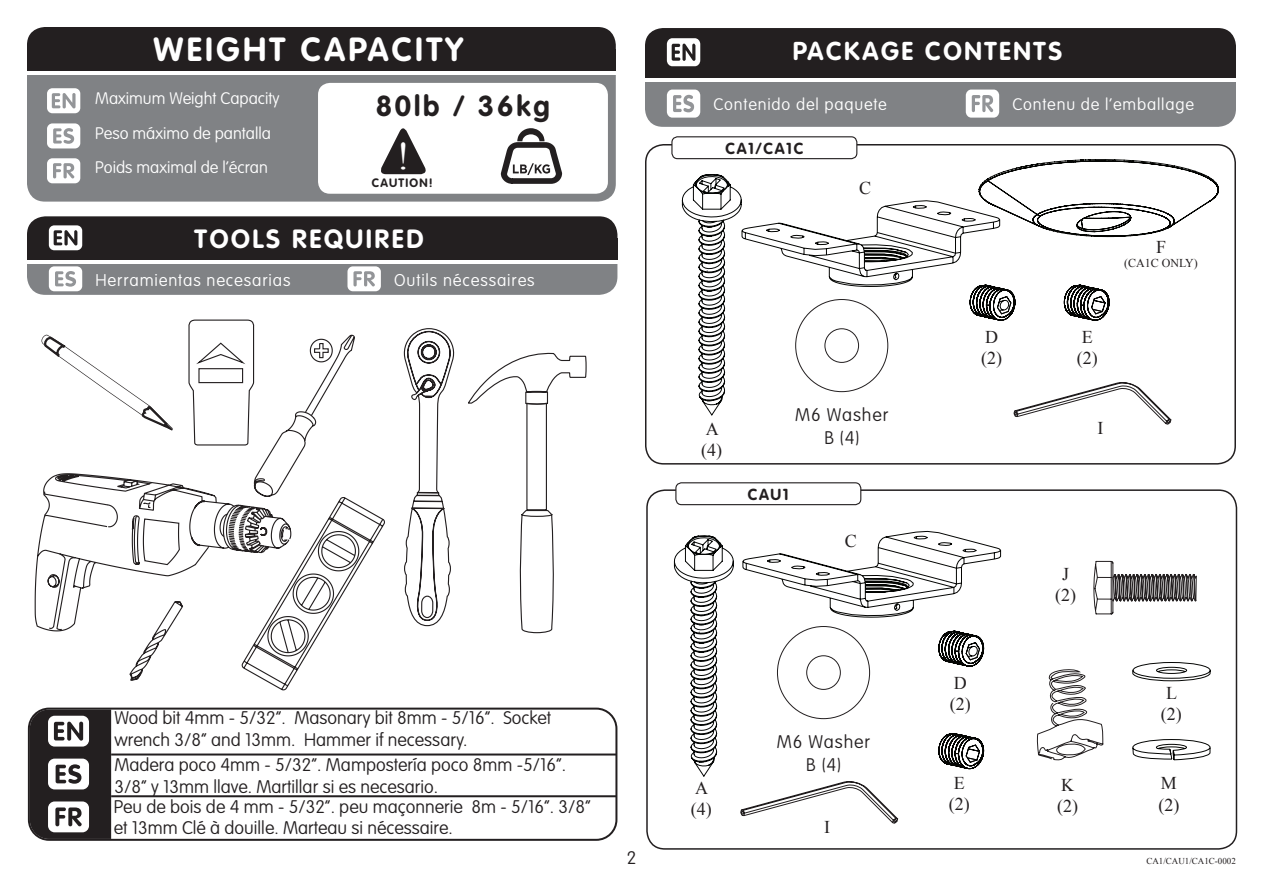
<style>
.page{position:relative;width:1263px;height:893px;background:#fff}
.page>*{position:absolute;margin:0;border:0;box-sizing:border-box;transform-origin:0 0}
.t1{font:39px "Times New Roman";color:#fff}
.t2{font:700 33px "VAG Rounded Std";letter-spacing:.1em;color:#fff}
.t3{font:700 28.5px "VAG Rounded Std";letter-spacing:.1em;color:#231f20}
.t4{font:700 25.95px "VAG Rounded Std";letter-spacing:.1em;color:#fff}
.t5{font:700 25.5px "VAG Rounded Std";letter-spacing:.1em;color:#fff}
.t6{font:100 18px/21.1px "VAG Rounded Std";color:#231f20}
.t7{font:18px/21.6px "Times New Roman";color:#231f20}
.t8{font:100 18px/22.5px "VAG Rounded Std";letter-spacing:.05em;color:#231f20;text-align:center}
.t9{font:100 16.8px "VAG Rounded Std";letter-spacing:.05em;color:#fff}
.t10{font:100 16.5px/34.5px "VAG Rounded Std";color:#fff}
.t11{font:100 16.5px "VAG Rounded Std";letter-spacing:.05em;color:#fff}
.t12{font:700 15.75px "VAG Rounded Std";letter-spacing:.1em;color:#231f20}
.t13{font:12px "Times New Roman";color:#231f20}
.t14{font:700 12px "VAG Rounded Std";letter-spacing:.1em;color:#231f20}
.t15{font:9px "Times New Roman";color:#231f20}
</style>
<div class="page">
<div style="left:646px;top:489px;width:591px;height:361px;border:2px solid #231f20;border-radius:18px"></div>
<div style="left:645px;top:144px;width:591px;height:321px;border:2px solid #231f20;border-radius:18px"></div>
<svg style="left:1037px;top:669px;width:67px;height:92px"></svg>
<svg style="left:1132px;top:662px;width:79px;height:19px"></svg>
<svg style="left:1132px;top:739px;width:79px;height:22px"></svg>
<div style="left:672px;top:137px;width:185px;height:22px;background:#fff;border-radius:6px"></div>
<div style="left:671px;top:136px;width:186px;height:23px;border:1px solid #231f20;border-radius:6px"></div>
<div style="left:676px;top:483px;width:185px;height:22px;background:#fff;border-radius:6px"></div>
<div style="left:675px;top:482px;width:186px;height:23px;border:1px solid #231f20;border-radius:6px"></div>
<svg style="left:1093px;top:561px;width:104px;height:53px"></svg>
<svg style="left:680px;top:159px;width:539px;height:266px"></svg>
<svg style="left:673px;top:531px;width:328px;height:293px"></svg>
<div style="left:645px;top:54px;width:591px;height:73px;background:#808285;border-radius:18px"></div>
<div style="left:645px;top:28px;width:591px;height:50px;background:#231f20;border-radius:18px"></div>
<div style="left:645px;top:53px;width:591px;height:25px;background:#231f20"></div>
<hr style="left:645px;top:78px;width:591px;height:4px;background:#fff">
<div style="left:667px;top:90px;width:33px;height:28px;background:#fff;border-radius:6px"></div>
<svg style="left:673px;top:95px;width:21px;height:17px"></svg>
<div style="left:966px;top:90px;width:33px;height:28px;background:#fff;border-radius:6px"></div>
<svg style="left:972px;top:95px;width:21px;height:17px"></svg>
<div style="left:667px;top:38px;width:33px;height:28px;background:#fff;border-radius:6px"></div>
<svg style="left:672px;top:44px;width:23px;height:17px"></svg>
<div style="left:27px;top:239px;width:590px;height:56px;background:#808285;border-radius:18px"></div>
<div style="left:27px;top:216px;width:590px;height:45px;background:#231f20;border-radius:18px"></div>
<div style="left:27px;top:239px;width:590px;height:22px;background:#231f20"></div>
<hr style="left:27px;top:261px;width:590px;height:3px;background:#fff">
<div style="left:49px;top:266px;width:33px;height:25px;background:#fff;border-radius:5px"></div>
<svg style="left:55px;top:271px;width:21px;height:16px"></svg>
<div style="left:347px;top:266px;width:34px;height:25px;background:#fff;border-radius:5px"></div>
<svg style="left:353px;top:271px;width:22px;height:15px"></svg>
<div style="left:49px;top:225px;width:33px;height:25px;background:#fff;border-radius:5px"></div>
<svg style="left:54px;top:230px;width:23px;height:15px"></svg>
<svg style="left:468px;top:352px;width:119px;height:282px"></svg>
<svg style="left:34px;top:319px;width:351px;height:372px"></svg>
<svg style="left:403px;top:328px;width:52px;height:299px"></svg>
<div style="left:28px;top:708px;width:589px;height:133px;border:2px solid #231f20;border-radius:20px"></div>
<svg style="left:30px;top:709px;width:81px;height:130px"></svg>
<hr style="left:111px;top:753px;width:505px;height:2px;background:#231f20">
<hr style="left:111px;top:795px;width:505px;height:2px;background:#231f20">
<div style="left:27px;top:50px;width:589px;height:152px;background:#808285;border-radius:18px"></div>
<div style="left:27px;top:27px;width:589px;height:45px;background:#231f20;border-radius:18px"></div>
<div style="left:318px;top:83px;width:290px;height:111px;background:#fff;border-radius:12px"></div>
<div style="left:27px;top:49px;width:589px;height:23px;background:#231f20"></div>
<hr style="left:27px;top:72px;width:589px;height:3px;background:#fff">
<div style="left:47px;top:123px;width:33px;height:25px;background:#fff;border-radius:5px"></div>
<svg style="left:53px;top:128px;width:21px;height:16px"></svg>
<div style="left:47px;top:158px;width:33px;height:25px;background:#fff;border-radius:5px"></div>
<svg style="left:53px;top:163px;width:21px;height:15px"></svg>
<div style="left:47px;top:88px;width:33px;height:25px;background:#fff;border-radius:5px"></div>
<svg style="left:52px;top:93px;width:24px;height:15px"></svg>
<svg style="left:381px;top:128px;width:45px;height:46px"></svg>
<svg style="left:501px;top:128px;width:61px;height:56px"></svg>
<h2 class="t2" style="left:153px;top:30px;width:311px">WEIGHT CAPACITY</h2>
<p class="t10" style="left:95px;top:82px;width:186px">Maximum Weight Capacity<br>Peso máximo de pantalla<br>Poids maximal de l’écran</p>
<h3 class="t3" style="left:376px;top:89px;width:176px">80lb / 36kg</h3>
<p class="t14" style="left:372px;top:175px;width:63px">CAUTION!</p>
<h1 class="t1" style="left:397px;top:130px;width:14px">!</h1>
<h3 class="t4" style="left:195px;top:223px;width:231px">TOOLS REQUIRED</h3>
<p class="t9" style="left:96px;top:270px;width:196px">Herramientas necesarias</p>
<p class="t9" style="left:394px;top:270px;width:142px">Outils nécessaires</p>
<p class="t6" style="left:115px;top:708px;width:438px;line-height:21.6px">Wood bit 4mm - 5/32”. Masonary bit 8mm - 5/16”. Socket wrench 3/8” and 13mm. Hammer if necessary.</p>
<p class="t6" style="left:114px;top:755px;width:478px">Madera poco 4mm - 5/32”. Mampostería poco 8mm -5/16”.<br>3/8” y 13mm llave. Martillar si es necesario.<br>Peu de bois de 4 mm - 5/32”. peu maçonnerie 8m - 5/16”. 3/8” et 13mm Clé à douille. Marteau si nécessaire.</p>
<h3 class="t5" style="left:793px;top:37px;width:271px">PACKAGE CONTENTS</h3>
<p class="t11" style="left:714px;top:94px;width:175px">Contenido del paquete</p>
<p class="t11" style="left:1012px;top:94px;width:183px">Contenu de l’emballage</p>
<p class="t12" style="left:725px;top:139px;width:79px">CA1/CA1C</p>
<p class="t7" style="left:859px;top:177px;width:14px">C</p>
<p class="t7" style="left:701px;top:418px;width:22px">A (4)</p>
<p class="t8" style="left:795px;top:404px;width:95px">M6 Washer<br>B (4)</p>
<p class="t12" style="left:748px;top:485px;width:42px">CAU1</p>
<p class="t7" style="left:845px;top:530px;width:14px">C</p>
<p class="t7" style="left:691px;top:777px;width:22px">A (4)</p>
<p class="t8" style="left:777px;top:731px;width:95px">M6 Washer<br>B (4)</p>
<p class="t7" style="left:824px;top:816px;width:7px">I</p>
<p class="t7" style="left:981px;top:325px;width:22px">D (2)</p>
<p class="t7" style="left:950px;top:671px;width:22px">D (2)</p>
<p class="t7" style="left:949px;top:772px;width:22px">E (2)</p>
<p class="t7" style="left:1156px;top:235px;width:12px">F</p>
<p class="t13" style="left:1124px;top:255px;width:75px">(CA1C ONLY)</p>
<p class="t7" style="left:1077px;top:325px;width:22px">E (2)</p>
<p class="t7" style="left:1097px;top:417px;width:7px">I</p>
<p class="t7" style="left:1055px;top:563px;width:22px;text-align:center">J (2)</p>
<p class="t7" style="left:1057px;top:774px;width:22px">K (2)</p>
<p class="t7" style="left:1161px;top:681px;width:22px">L (2)</p>
<p class="t7" style="left:1158px;top:772px;width:22px">M (2)</p>
<p class="t6" style="left:627px;top:847px;width:11px">2</p>
<p class="t15" style="left:1146px;top:855px;width:91px">CA1/CAU1/CA1C-0002</p>
</div>
